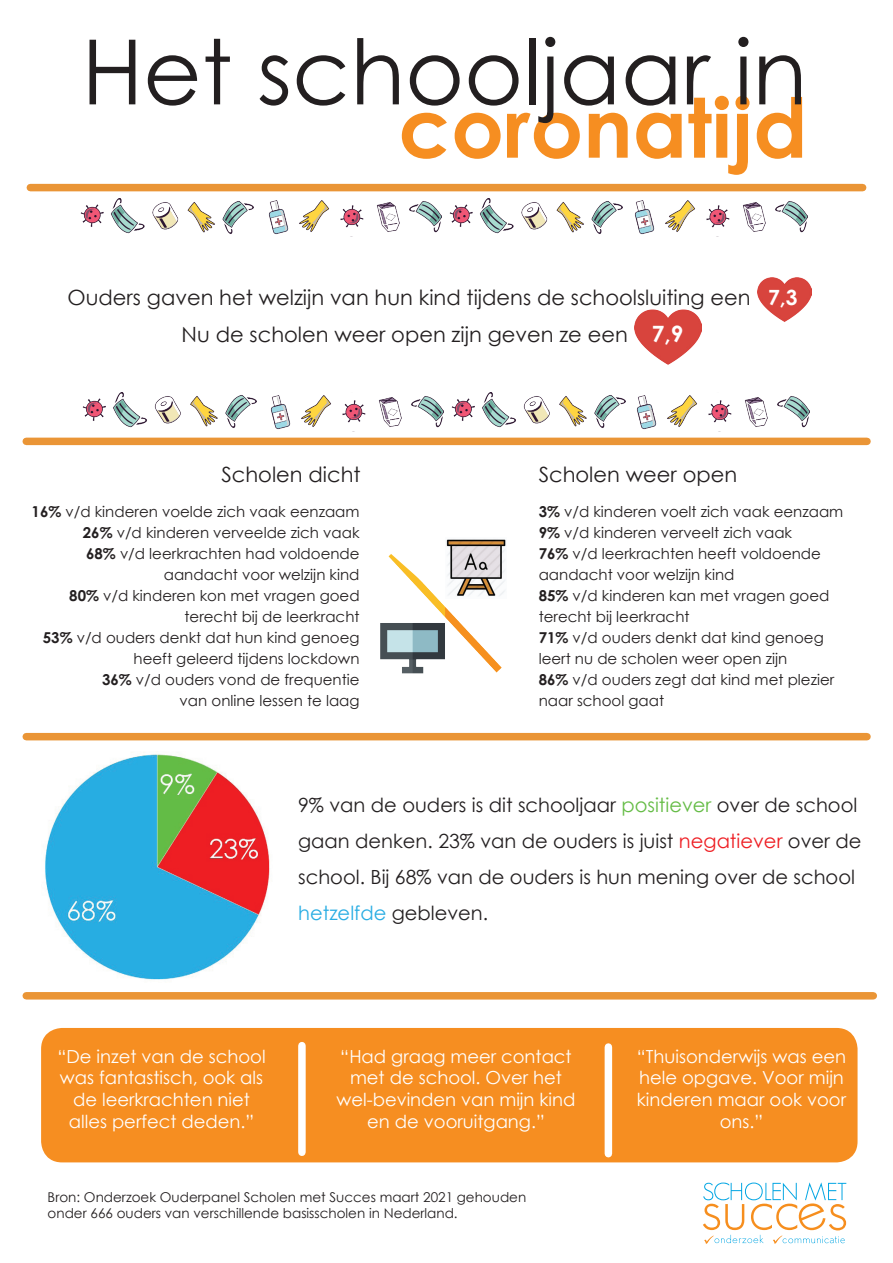
<style>
.page{position:relative;width:893px;height:1263px;background:#fff}
.page>*{position:absolute;margin:0;border:0;box-sizing:border-box;transform-origin:0 0}
.t1{font:90px "Century Gothic";color:#231f20}
.t2{font:700 82.5px "Century Gothic";color:#f68e21}
.t3{font:21px/37.5px "Century Gothic";color:#231f20;text-align:center}
.t4{font:19.5px/36px "Century Gothic";color:#231f20}
.t5{font:18px/21.6px "Century Gothic";color:#fff;text-align:center}
.t6{font:15px/21px "Century Gothic";color:#231f20;text-align:right}
.t7{font:13.5px/16.2px "Century Gothic";color:#231f20}
.s1{font-weight:700;color:#fff}
.s2{font-weight:700;font-size:22.5px;color:#fff}
.s3{font-weight:700}
.s4{color:#65bc46}
.s5{color:#ee1e23}
.s6{color:#29ade3}
</style>
<div class="page">
<div style="left:44px;top:1031px;width:810px;height:128px;background:#f68e21;border-radius:18px"></div>
<div style="left:41px;top:1028px;width:816px;height:134px;border:6px solid #f68e21;border-radius:18px"></div>
<img style="left:634px;top:309px;width:67px;height:56px">
<img style="left:757px;top:277px;width:54px;height:45px">
<div style="left:30px;top:184px;width:833px;height:7px;background:#ea9536"></div>
<div style="left:26px;top:438px;width:841px;height:7px;background:#ea9536"></div>
<div style="left:26px;top:733px;width:841px;height:7px;background:#ea9536"></div>
<div style="left:26px;top:992px;width:847px;height:7px;background:#ea9536"></div>
<div style="left:605px;top:1047px;width:7px;height:107px;background:#fff"></div>
<img style="left:80px;top:198px;width:174px;height:36px">
<img style="left:45px;top:754px;width:225px;height:226px">
<img style="left:380px;top:554px;width:122px;height:119px">
<img style="left:446px;top:539px;width:60px;height:60px">
<div style="left:298px;top:1045px;width:8px;height:107px;background:#fff"></div>
<img style="left:449px;top:198px;width:174px;height:36px">
<img style="left:634px;top:200px;width:173px;height:35px">
<img style="left:268px;top:200px;width:173px;height:35px">
<img style="left:82px;top:393px;width:174px;height:35px">
<img style="left:451px;top:393px;width:174px;height:35px">
<img style="left:636px;top:395px;width:174px;height:35px">
<img style="left:270px;top:395px;width:173px;height:35px">
<svg style="left:703px;top:1182px;width:143px;height:62px"></svg>
<h1 class="t1" style="left:82px;top:9px;width:727px">Het schooljaar in</h1>
<h2 class="t2" style="left:398px;top:65px;width:411px">coronatijd</h2>
<h3 class="t3" style="left:68px;top:278px;width:731px">Ouders gaven het welzijn van hun kind tijdens de schoolsluiting een <span class="s1">7,3<br></span>Nu de scholen weer open zijn geven ze een <span class="s2">7,9</span></h3>
<h3 class="t3" style="left:221px;top:455px;width:141px">Scholen dicht</h3>
<h3 class="t3" style="left:539px;top:455px;width:200px">Scholen weer open</h3>
<p class="t6" style="left:32px;top:501px;width:329px"><span class="s3">16%</span> v/d kinderen voelde zich vaak eenzaam <span class="s3">26%</span> v/d kinderen verveelde zich vaak<br><span class="s3">68%</span> v/d leerkrachten had voldoende aandacht voor welzijn kind<br><span class="s3">80%</span> v/d kinderen kon met vragen goed terecht bij de leerkracht<br><span class="s3">53%</span> v/d ouders denkt dat hun kind genoeg heeft geleerd tijdens lockdown<br><span class="s3">36%</span> v/d ouders vond de frequentie<br>van online lessen te laag</p>
<p class="t6" style="left:539px;top:501px;width:306px;text-align:left"><span class="s3">3%</span> v/d kinderen voelt zich vaak eenzaam<br><span class="s3">9%</span> v/d kinderen verveelt zich vaak<br><span class="s3">76%</span> v/d leerkrachten heeft voldoende aandacht voor welzijn kind<br><span class="s3">85%</span> v/d kinderen kan met vragen goed terecht bij leerkracht<br><span class="s3">71%</span> v/d ouders denkt dat kind genoeg leert nu de scholen weer open zijn<br><span class="s3">86%</span> v/d ouders zegt dat kind met plezier naar school gaat</p>
<h3 class="t4" style="left:298px;top:787px;width:565px">9% van de ouders is dit schooljaar <span class="s4">positiever</span> over de school gaan denken. 23% van de ouders is juist <span class="s5">negatiever</span> over de school. Bij 68% van de ouders is hun mening over de school <span class="s6">hetzelfde</span> gebleven.</h3>
<p class="t5" style="left:57px;top:1045px;width:210px">“De inzet van de school was fantastisch, ook als de leerkrachten niet alles perfect deden.”</p>
<p class="t5" style="left:336px;top:1045px;width:241px">“Had graag meer contact met de school. Over het wel-bevinden van mijn kind en de vooruitgang.”</p>
<p class="t5" style="left:637px;top:1045px;width:211px">“Thuisonderwijs was een hele opgave. Voor mijn kinderen maar ook voor ons.”</p>
<p class="t7" style="left:48px;top:1189px;width:480px">Bron: Onderzoek Ouderpanel Scholen met Succes maart 2021 gehouden onder 666 ouders van verschillende basisscholen in Nederland.</p>
</div>
